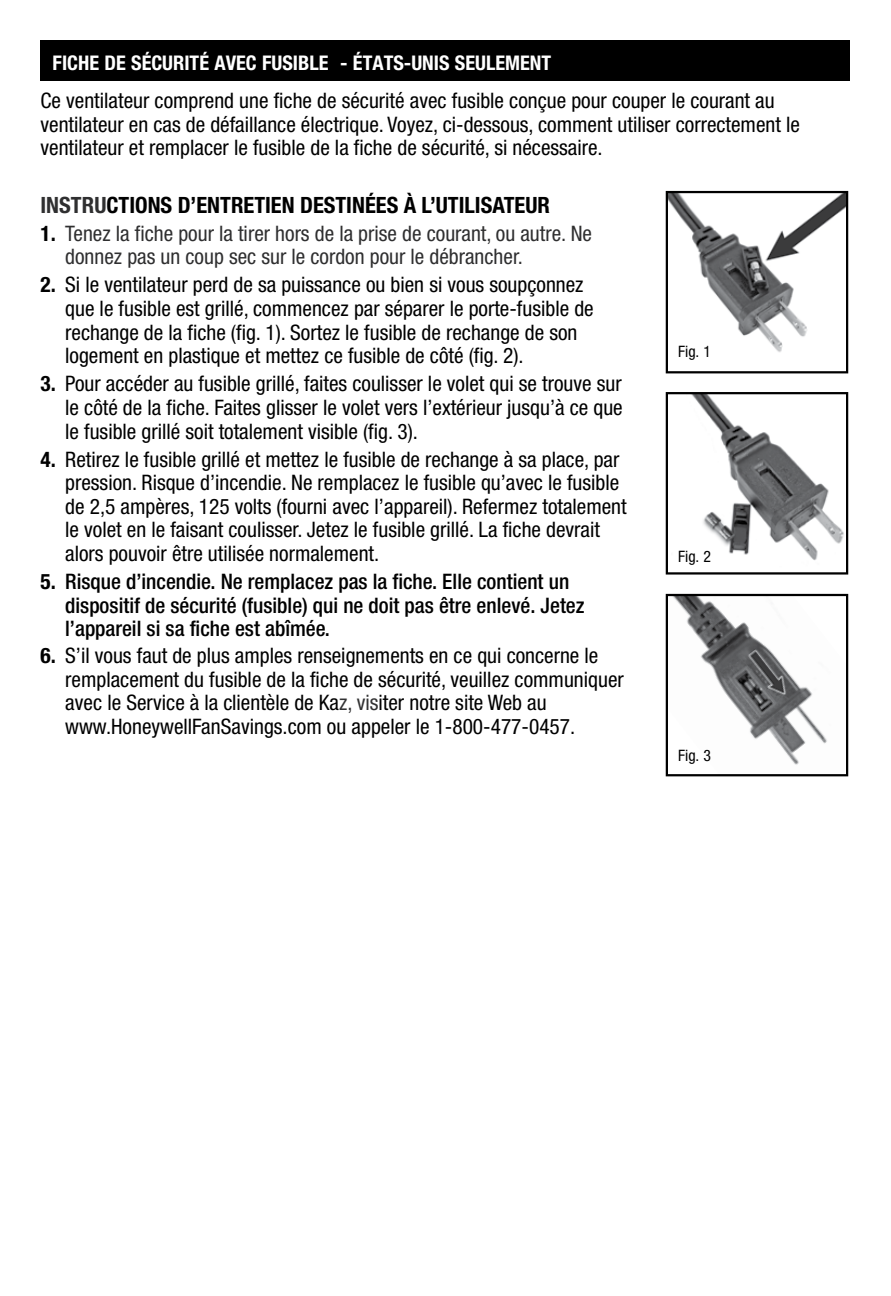
<style>
.page{position:relative;width:891px;height:1296px;background:#fff}
.page>*{position:absolute;margin:0;border:0;box-sizing:border-box;transform-origin:0 0}
.t1{font:700 condensed 22.5px "Helvetica Neue";color:#000}
.t2{font:condensed 21.38px/23.6px "Helvetica Neue";color:#000}
.t3{font:500 condensed 21.38px/23.6px "Helvetica Neue";color:#000}
.t4{font:condensed 21.38px/23.6px "Helvetica Neue";color:#2f2f30}
.t5{font:700 condensed 20.25px "Helvetica Neue";color:#fff}
.t6{font:condensed 15.75px "Helvetica Neue";color:#000}
.s1{color:#2f2f30}
.s2{font-weight:700;color:#000}
.s3{font-weight:700}
.s4{color:#323233}
</style>
<div class="page">
<div style="left:40px;top:40px;width:810px;height:41px;background:#000"></div>
<img style="left:692px;top:395px;width:152px;height:165px">
<div style="left:666px;top:392px;width:182px;height:183px;border:2px solid #000"></div>
<img style="left:673px;top:597px;width:154px;height:168px">
<div style="left:666px;top:594px;width:182px;height:182px;border:2px solid #000"></div>
<img style="left:669px;top:194px;width:176px;height:158px">
<div style="left:666px;top:191px;width:182px;height:182px;border:2px solid #000"></div>
<p class="t5" style="left:53px;top:50px;width:500px">FICHE DE SÉCURITÉ AVEC FUSIBLE - ÉTATS-UNIS SEULEMENT</p>
<p class="t2" style="left:40px;top:88px;width:761px">Ce ventilateur comprend une fiche de sécurité avec fusible conçue pour couper le courant au ventilateur en cas de défaillance électrique. Voyez, ci-dessous, comment utiliser correctement le ventilateur et remplacer le fusible de la fiche de sécurité, si nécessaire.</p>
<p class="t1" style="left:40px;top:191px;width:511px"><span class="s1">INSTRU</span>CTIONS D’ENTRETIEN DESTINÉES À L’UTILISATEUR</p>
<p class="t4" style="left:65px;top:221px;width:528px;text-indent:-25px"><span class="s2">1.</span> Tenez la fiche pour la tirer hors de la prise de courant, ou autre. Ne donnez pas un coup sec sur le cordon pour le débrancher.</p>
<p class="t2" style="left:65px;top:273px;width:530px;text-indent:-25px"><span class="s3">2.</span> Si le ventilateur perd de sa puissance ou bien si vous soupçonnez que le fusible est grillé, commencez par séparer le porte-fusible de rechange de la fiche (fig. 1). Sortez le fusible de rechange de son logement en plastique et mettez ce fusible de côté (fig. 2).</p>
<p class="t2" style="left:65px;top:372px;width:559px;text-align:justify;text-indent:-25px"><span class="s3">3.</span> Pour accéder au fusible grillé, faites coulisser le volet qui se trouve sur le côté de la fiche. Faites glisser le volet vers l’extérieur jusqu’à ce que le fusible grillé soit totalement visible (fig. 3).</p>
<p class="t2" style="left:65px;top:447px;width:563px;text-indent:-25px"><span class="s3">4.</span> Retirez le fusible grillé et mettez le fusible de rechange à sa place, par pression. Risque d’incendie. Ne remplacez le fusible qu’avec le fusible de 2,5 ampères, 125 volts (fourni avec l’appareil). Refermez totalement le volet en le faisant coulisser. Jetez le fusible grillé. La fiche devrait alors pouvoir être utilisée normalement.</p>
<p class="t3" style="left:65px;top:569px;width:521px;text-indent:-25px"><span class="s3">5.</span> Risque d’incendie. Ne remplacez pas la fiche. Elle contient un dispositif de sécurité (fusible) qui ne doit pas être enlevé. Jetez l’appareil si sa fiche est abîmée.</p>
<p class="t2" style="left:65px;top:644px;width:560px;text-indent:-25px"><span class="s3">6.</span> S’il vous faut de plus amples renseignements en ce qui concerne le remplacement du fusible de la fiche de sécurité, veuillez communiquer avec le Service à la clientèle de Ka<span class="s4">z, vis</span>iter notre site Web au www.HoneywellFanSavings.com ou appeler le 1-800-477-0457.</p>
<p class="t6" style="left:678px;top:342px;width:34px">Fig. 1</p>
<p class="t6" style="left:678px;top:548px;width:34px">Fig. 2</p>
<p class="t6" style="left:678px;top:746px;width:34px">Fig. 3</p>
</div>
